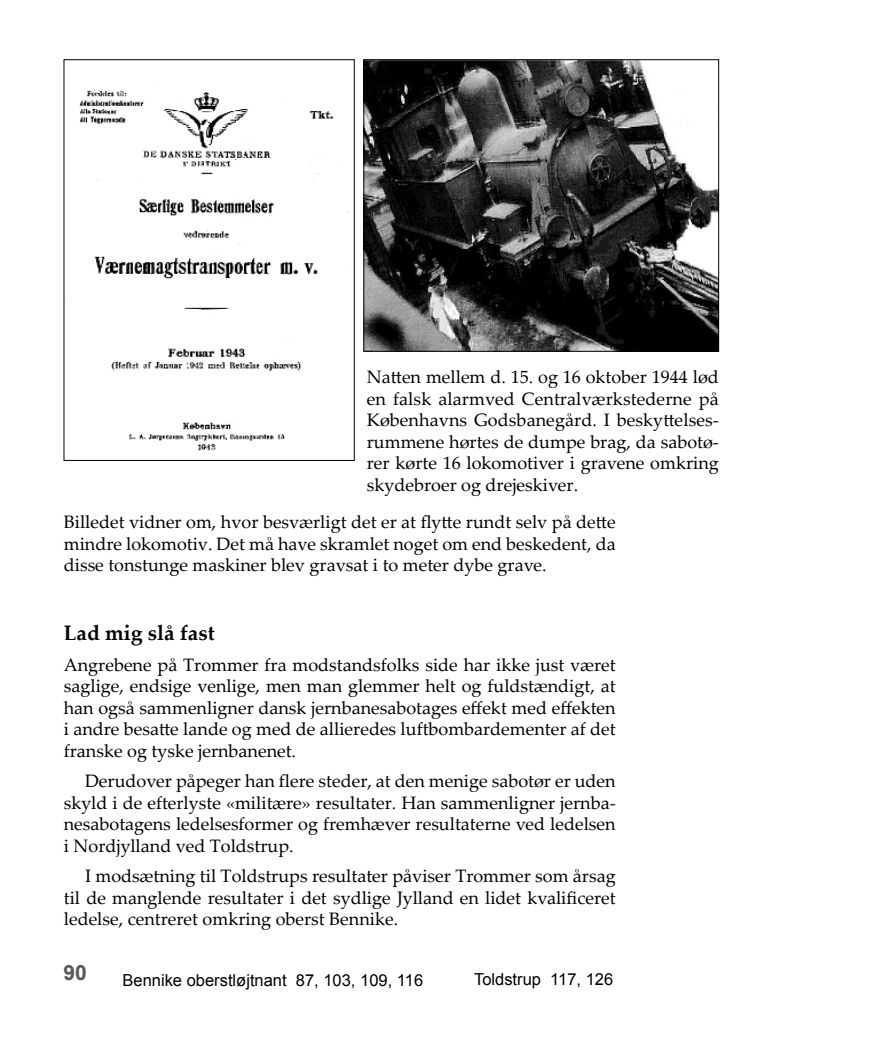
<style>
.page{position:relative;width:889px;height:1063px;background:#fff}
.page>*{position:absolute;margin:0;border:0;box-sizing:border-box;transform-origin:0 0}
.t1{font:700 21px "Palatino Linotype";color:#000}
.t2{font:700 21px "Arial";color:#58585a}
.t3{font:18px/21.6px "Palatino Linotype";color:#000;text-align:justify}
.t4{font:16.5px "Arial";color:#000}
</style>
<div class="page">
<img style="left:366px;top:62px;width:351px;height:287px">
<div style="left:364px;top:60px;width:355px;height:291px;border:1px solid #000"></div>
<img style="left:71px;top:90px;width:278px;height:361px">
<p class="t3" style="left:367px;top:365px;width:353px">Natten mellem d. 15. og 16 oktober 1944 lød en falsk alarmved Centralværkstederne på Københavns Godsbanegård. I beskyttelses&shy;rummene hørtes de dumpe brag, da sabotø&shy;rer kørte 16 lokomotiver i gravene omkring skydebroer og drejeskiver.</p>
<p class="t3" style="left:64px;top:510px;width:553px">Billedet vidner om, hvor besværligt det er at flytte rundt selv på dette mindre lokomotiv. Det må have skramlet noget om end beskedent, da disse tonstunge maskiner blev gravsat i to meter dybe grave.</p>
<p class="t1" style="left:64px;top:618px;width:152px">Lad mig slå fast</p>
<p class="t3" style="left:64px;top:653px;width:553px">Angrebene på Trommer fra modstandsfolks side har ikke just været saglige, endsige venlige, men man glemmer helt og fuldstændigt, at han også sammenligner dansk jernbanesabotages effekt med effekten i andre besatte lande og med de allieredes luftbombardementer af det franske og tyske jernbanenet.</p>
<p class="t3" style="left:64px;top:769px;width:553px;text-indent:21px">Derudover påpeger han flere steder, at den menige sabotør er uden skyld i de efterlyste «militære» resultater. Han sammenligner jernba&shy;nesabotagens ledelsesformer og fremhæver resultaterne ved ledelsen i Nordjylland ved Toldstrup.</p>
<p class="t3" style="left:64px;top:864px;width:553px;text-indent:21px">I modsætning til Toldstrups resultater påviser Trommer som årsag til de manglende resultater i det sydlige Jylland en lidet kvalificeret ledelse, centreret omkring oberst Bennike.</p>
<p class="t2" style="left:64px;top:959px;width:25px">90</p>
<p class="t4" style="left:122px;top:969px;width:302px">Bennike oberstløjtnant 87, 103, 109, 116</p>
<p class="t4" style="left:474px;top:969px;width:141px">Toldstrup 117, 126</p>
</div>
